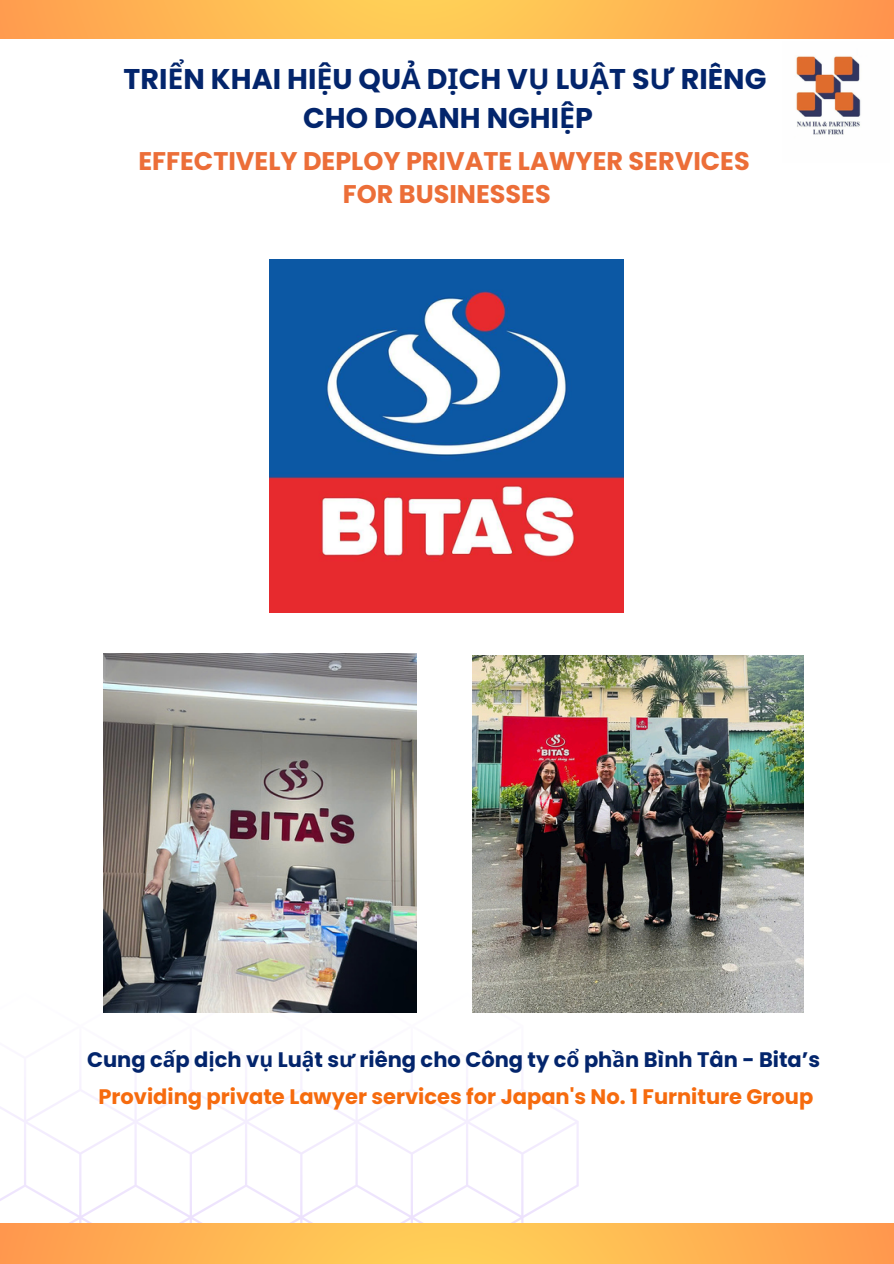
<style>
.page{position:relative;width:894px;height:1264px;background:#fff}
.page>*{position:absolute;margin:0;border:0;box-sizing:border-box;transform-origin:0 0}
.t1{font:700 28.5px/39.3px "Poppins";color:#03256c;text-align:center}
.t2{font:700 25.5px/33.8px "Poppins";color:#ec6e38;text-align:center}
.t3{font:700 21px "Poppins";color:#f66b0e}
.t4{font:700 21px "Poppins";color:#03256c}
.s1{font-family:"Noto Sans"}
</style>
<div class="page">
<svg style="left:0;top:992px;width:578px;height:231px"></svg>
<svg style="left:0;top:1223px;width:893px;height:40px;background:#ffb552"></svg>
<svg style="left:0;top:0;width:893px;height:39px;background:#ffb552"></svg>
<img style="left:796px;top:56px;width:65px;height:79px">
<img style="left:270px;top:259px;width:353px;height:353px">
<img style="left:473px;top:655px;width:330px;height:357px">
<img style="left:104px;top:653px;width:313px;height:359px">
<p class="t1" style="left:124px;top:59px;width:644px">TRI<span class="s1">Ể</span>N KHAI HI<span class="s1">Ệ</span>U QU<span class="s1">Ả</span> D<span class="s1">Ị</span>CH V<span class="s1">Ụ</span> LU<span class="s1">Ậ</span>T S<span class="s1">Ư</span> RIÊNG<br>CHO DOANH NGHI<span class="s1">Ệ</span>P</p>
<p class="t2" style="left:138px;top:144px;width:612px">EFFECTIVELY DEPLOY PRIVATE LAWYER SERVICES<br>FOR BUSINESSES</p>
<p class="t4" style="left:87px;top:1044px;width:734px">Cung c<span class="s1">ấ</span>p d<span class="s1">ị</span>ch v<span class="s1">ụ</span> Lu<span class="s1">ậ</span>t s<span class="s1">ư</span> riêng cho Công ty c<span class="s1">ổ</span> ph<span class="s1">ầ</span>n Bình Tân - Bita’s</p>
<h1 class="t3" style="left:98px;top:1081px;width:716px">Providing private Lawyer services for Japan's No. 1 Furniture Group</h1>
</div>
